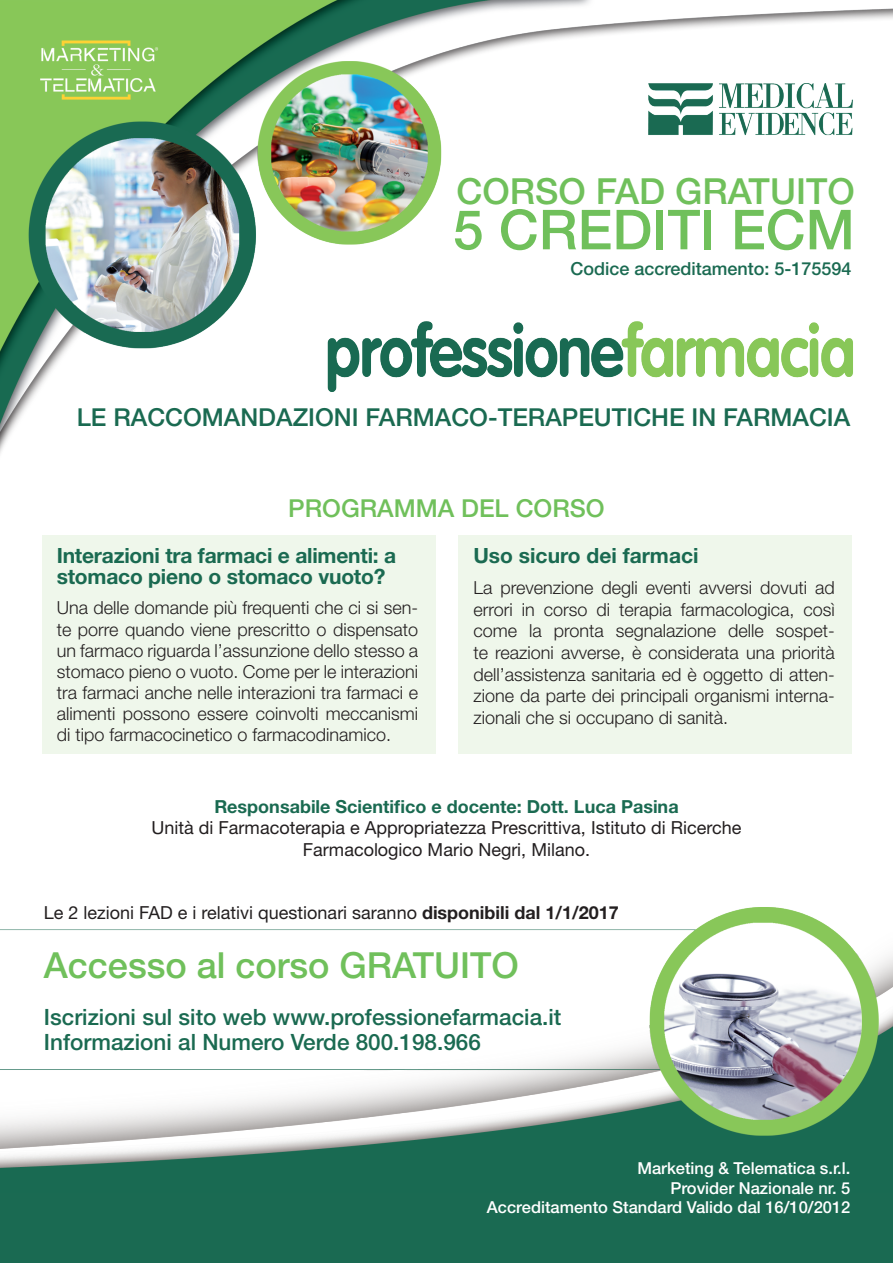
<style>
.page{position:relative;width:893px;height:1263px;background:#fff}
.page>*{position:absolute;margin:0;border:0;box-sizing:border-box;transform-origin:0 0}
.t1{font:500 55.2px "Helvetica Neue LT Std";color:#70c05b}
.t2{font:500 36px "Helvetica Neue LT Std";color:#70c05b}
.t3{font:500 24.75px "Helvetica Neue LT Std";color:#1a6a51}
.t4{font:500 24.75px "Helvetica Neue LT Std";color:#70c05b}
.t5{font:500 22.5px "Helvetica Neue LT Std";color:#1a6a51}
.t6{font:700 21px/21px "Helvetica Neue LT Std";letter-spacing:-.01em;color:#1a6a51}
.t7{font:300 18px/21.1px "Helvetica Neue LT Std";color:#231f20;text-align:justify}
.t8{font:18px "Helvetica Neue LT Std";color:#231f20}
.t9{font:700 18px "Helvetica Neue LT Std";color:#1a6a51}
.t10{font:500 18px "Helvetica Neue LT Std";color:#1a6a51}
.t11{font:500 16.5px "Helvetica Neue LT Std";color:#fff}
.s1{font-size:54.9px}
.s2{font-weight:700}
</style>
<div class="page">
<img style="left:0;top:0;width:893px;height:1263px">
<p class="t2" style="left:456px;top:170px;width:400px">CORSO FAD GRATUITO</p>
<p class="t1" style="left:453px;top:197px;width:403px"><span class="s1">5</span> CREDITI ECM</p>
<p class="t10" style="left:570px;top:258px;width:283px">Codice accreditamento: 5-175594</p>
<p class="t3" style="left:77px;top:402px;width:775px">LE RACCOMANDAZIONI FARMACO-TERAPEUTICHE IN FARMACIA</p>
<p class="t4" style="left:288px;top:494px;width:318px">PROGRAMMA DEL CORSO</p>
<p class="t6" style="left:57px;top:545px;width:341px">Interazioni tra farmaci e alimenti: a stomaco pieno o stomaco vuoto?</p>
<p class="t7" style="left:57px;top:597px;width:363px">Una delle domande più frequenti che ci si sen&shy;te porre quando viene prescritto o dispensato un farmaco riguarda l’assunzione dello stesso a stomaco pieno o vuoto. Come per le interazioni tra farmaci anche nelle interazioni tra farmaci e alimenti possono essere coinvolti meccanismi di tipo farmacocinetico o farmacodinamico.</p>
<p class="t6" style="left:473px;top:545px;width:227px">Uso sicuro dei farmaci</p>
<p class="t7" style="left:473px;top:576px;width:363px;line-height:21.6px">La prevenzione degli eventi avversi dovuti ad errori in corso di terapia farmacologica, così come la pronta segnalazione delle sospet&shy;te reazioni avverse, è considerata una priorità dell’assistenza sanitaria ed è oggetto di atten&shy;zione da parte dei principali organismi interna&shy;zionali che si occupano di sanità.</p>
<p class="t9" style="left:214px;top:795px;width:466px">Responsabile Scientifico e docente: Dott. Luca Pasina</p>
<p class="t8" style="left:152px;top:817px;width:591px">Unità di Farmacoterapia e Appropriatezza Prescrittiva, Istituto di Ricerche</p>
<p class="t8" style="left:303px;top:839px;width:289px">Farmacologico Mario Negri, Milano.</p>
<p class="t8" style="left:44px;top:901px;width:576px">Le 2 lezioni FAD e i relativi questionari saranno <span class="s2">disponibili dal 1/1/2017</span></p>
<p class="t2" style="left:44px;top:944px;width:476px">Accesso al corso GRATUITO</p>
<p class="t5" style="left:44px;top:1003px;width:519px">Iscrizioni sul sito web www.professionefarmacia.it</p>
<p class="t5" style="left:44px;top:1029px;width:438px">Informazioni al Numero Verde 800.198.966</p>
<p class="t11" style="left:637px;top:1158px;width:215px">Marketing &amp; Telematica s.r.l.</p>
<p class="t11" style="left:670px;top:1178px;width:182px">Provider Nazionale nr. 5</p>
<p class="t11" style="left:487px;top:1197px;width:365px">Accreditamento Standard Valido dal 16/10/2012</p>
</div>
